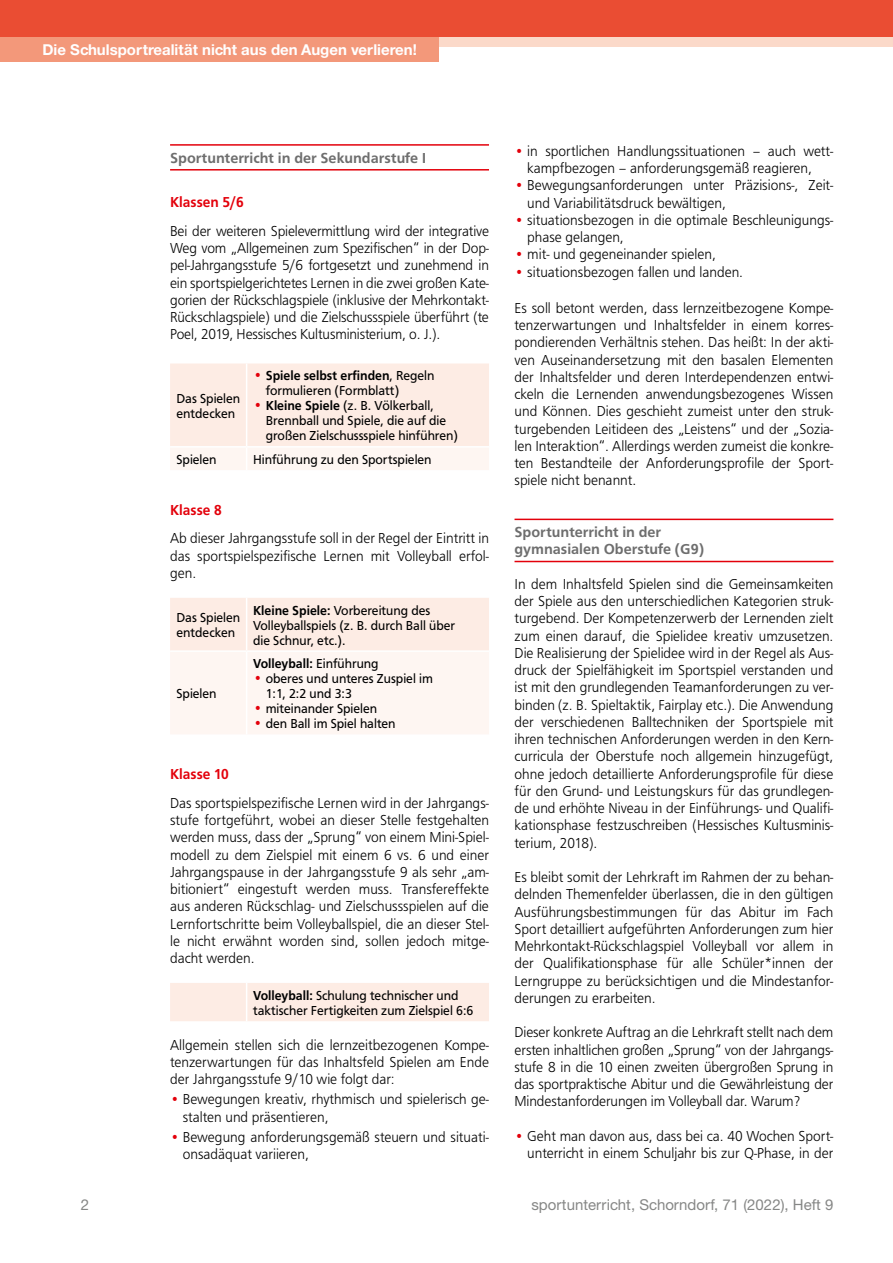
<style>
.page{position:relative;width:893px;height:1263px;background:#fff}
.page>*{position:absolute;margin:0;border:0;box-sizing:border-box;transform-origin:0 0}
.Grundschrift_LZ{font:300 15px/17.2px "Frutus T";color:#000;scale:.95 1}
.Grundschrift{font:300 15px/17.2px "Frutus T";color:#000;text-align:justify;scale:.95 1}
._2__Überschrift___zw{font:500 15px/17.2px "Frutus T";color:#6e6e6e}
.t1{font:700 15px "Helvetica Neue CE";color:#fff}
.t2{font:15px "Helvetica Neue CE";color:#868786}
._3__Überschrift-GS-r{font:500 15px "Frutus T";color:#e3000b;scale:.95 1}
.Tabelle-GS{font:13.5px/15px "Frutus T";color:#000;scale:.95 1}
.Tabelle-GS-2{font:500 13.5px "Frutus T";color:#000;scale:.95 1}
.s1{font-weight:300;font-size:15px;color:#e3000b}
.s2{font-weight:500}
.s3{font-weight:400}
.s4{color:#e3000b}
</style>
<div class="page">
<div style="left:0;top:0;width:893px;height:47px;background:#fbd9c9"></div>
<div style="left:0;top:28px;width:438px;height:34px;background:#f3987a"></div>
<div style="left:0;top:0;width:893px;height:36px;background:#ea4d33"></div>
<hr style="left:170px;top:144px;width:319px;height:2px;background:#e3000b">
<hr style="left:170px;top:169px;width:319px;height:2px;background:#e3000b">
<svg style="left:170px;top:363px;width:319px;height:107px"></svg>
<svg style="left:170px;top:598px;width:319px;height:136px"></svg>
<hr style="left:246px;top:598px;width:1px;height:52px;background:#fff">
<hr style="left:170px;top:650px;width:77px;height:2px;background:#fff">
<hr style="left:247px;top:650px;width:242px;height:2px;background:#fff">
<hr style="left:246px;top:652px;width:1px;height:82px;background:#fff">
<div style="left:170px;top:983px;width:319px;height:38px;background:#fdece4"></div>
<hr style="left:246px;top:983px;width:1px;height:38px;background:#fff">
<hr style="left:514px;top:519px;width:319px;height:1px;background:#e3000b">
<hr style="left:514px;top:561px;width:319px;height:1px;background:#e3000b">
<p class="t1" style="left:43px;top:41px;width:376px">Die Schulsportrealität nicht aus den Augen verlieren!</p>
<p class="t2" style="left:81px;top:1195px;width:10px">2</p>
<p class="_2__Überschrift___zw" style="left:170px;top:149px;width:258px">Sportunterricht in der Sekundarstufe I</p>
<p class="_3__Überschrift-GS-r" style="left:170px;top:194px;width:79px">Klassen 5/6</p>
<p class="Grundschrift" style="left:170px;top:222px;width:337px">Bei der weiteren Spielevermittlung wird der integrative Weg vom „Allgemeinen zum Spezifischen“ in der Dop&shy;pel-Jahrgangsstufe 5/6 fortgesetzt und zunehmend in ein sportspielgerichtetes Lernen in die zwei großen Kate&shy;gorien der Rückschlagspiele (inklusive der Mehrkontakt-Rückschlagspiele) und die Zielschussspiele überführt (te Poel, 2019, Hessisches Kultusministerium, o. J.).</p>
<p class="Tabelle-GS" style="left:176px;top:391px;width:69px">Das Spielen entdecken</p>
<p class="Tabelle-GS" style="left:266px;top:368px;width:179px;text-indent:-13px"><span class="s1">•</span> <span class="s2">Spiele selbst erfinden</span>, Regeln formulieren (Formblatt)</p>
<p class="Tabelle-GS" style="left:266px;top:398px;width:204px;text-indent:-13px"><span class="s1">•</span> <span class="s2">Kleine Spiele</span> (z. B. Völkerball,<br>Brennball und Spiele, die auf die großen Zielschussspiele hinführen)</p>
<p class="Tabelle-GS" style="left:176px;top:451px;width:44px">Spielen</p>
<p class="Tabelle-GS" style="left:253px;top:451px;width:189px">Hinführung zu den Sportspielen</p>
<p class="_3__Überschrift-GS-r" style="left:170px;top:501px;width:56px">Klasse 8</p>
<p class="Grundschrift" style="left:170px;top:530px;width:337px">Ab dieser Jahrgangsstufe soll in der Regel der Eintritt in das sportspielspezifische Lernen mit Volleyball erfol&shy;gen.</p>
<p class="Tabelle-GS" style="left:176px;top:610px;width:69px">Das Spielen entdecken</p>
<p class="Tabelle-GS" style="left:253px;top:602px;width:214px"><span class="s2">Kleine Spiele:</span> Vorbereitung des<br>Volleyballspiels (z. B. durch Ball über die Schnur, etc.).</p>
<p class="Tabelle-GS" style="left:176px;top:686px;width:44px">Spielen</p>
<p class="Tabelle-GS-2" style="left:253px;top:656px;width:134px">Volleyball: <span class="s3">Einführung</span></p>
<p class="Tabelle-GS" style="left:266px;top:671px;width:177px;text-indent:-13px"><span class="s1">•</span> oberes und unteres Zuspiel im<br>1:1, 2:2 und 3:3</p>
<p class="Tabelle-GS" style="left:253px;top:701px;width:132px"><span class="s1">•</span> miteinander Spielen</p>
<p class="Tabelle-GS" style="left:253px;top:716px;width:152px"><span class="s1">•</span> den Ball im Spiel halten</p>
<p class="_3__Überschrift-GS-r" style="left:170px;top:765px;width:63px">Klasse 10</p>
<p class="Grundschrift" style="left:170px;top:794px;width:337px">Das sportspielspezifische Lernen wird in der Jahrgangs&shy;stufe fortgeführt, wobei an dieser Stelle festgehalten werden muss, dass der „Sprung“ von einem Mini-Spiel&shy;modell zu dem Zielspiel mit einem 6 vs. 6 und einer Jahrgangspause in der Jahrgangsstufe 9 als sehr „am&shy;bitioniert“ eingestuft werden muss. Transfereffekte aus anderen Rückschlag- und Zielschussspielen auf die Lernfortschritte beim Volleyballspiel, die an dieser Stel&shy;le nicht erwähnt worden sind, sollen jedoch mitge&shy;dacht werden.</p>
<p class="Tabelle-GS" style="left:253px;top:988px;width:233px"><span class="s2">Volleyball:</span> Schulung technischer und taktischer Fertigkeiten zum Zielspiel 6:6</p>
<p class="Grundschrift" style="left:170px;top:1036px;width:337px">Allgemein stellen sich die lernzeitbezogenen Kompe&shy;tenzerwartungen für das Inhaltsfeld Spielen am Ende der Jahrgangsstufe 9/10 wie folgt dar:</p>
<p class="Grundschrift_LZ" style="left:183px;top:1090px;width:324px;text-indent:-13px"><span class="s4">•</span> Bewegungen kreativ, rhythmisch und spielerisch ge&shy;stalten und präsentieren,</p>
<p class="Grundschrift_LZ" style="left:183px;top:1128px;width:324px;text-indent:-13px"><span class="s4">•</span> Bewegung anforderungsgemäß steuern und situati&shy;onsadäquat variieren,</p>
<p class="Grundschrift_LZ" style="left:514px;top:142px;width:337px;text-align:center"><span class="s4">•</span> in sportlichen Handlungssituationen – auch wett&shy;kampfbezogen – anforderungsgemäß reagieren,</p>
<p class="Grundschrift_LZ" style="left:527px;top:176px;width:324px;text-indent:-13px"><span class="s4">•</span> Bewegungsanforderungen unter Präzisions-, Zeit&shy;und Variabilitätsdruck bewältigen,</p>
<p class="Grundschrift_LZ" style="left:527px;top:211px;width:324px;text-indent:-13px"><span class="s4">•</span> situationsbezogen in die optimale Beschleunigungs&shy;phase gelangen,</p>
<p class="Grundschrift_LZ" style="left:514px;top:245px;width:213px"><span class="s4">•</span> mit- und gegeneinander spielen,</p>
<p class="Grundschrift_LZ" style="left:514px;top:263px;width:242px"><span class="s4">•</span> situationsbezogen fallen und landen.</p>
<p class="Grundschrift_LZ" style="left:514px;top:299px;width:337px;text-align:justify">Es soll betont werden, dass lernzeitbezogene Kompe&shy;tenzerwartungen und Inhaltsfelder in einem korres&shy;pondierenden Verhältnis stehen. Das heißt: In der akti&shy;ven Auseinandersetzung mit den basalen Elementen der Inhaltsfelder und deren Interdependenzen entwi&shy;ckeln die Lernenden anwendungsbezogenes Wissen und Können. Dies geschieht zumeist unter den struk&shy;turgebenden Leitideen des „Leistens“ und der „Sozia&shy;len Interaktion“. Allerdings werden zumeist die konkre&shy;ten Bestandteile der Anforderungsprofile der Sport&shy;spiele nicht benannt.</p>
<p class="_2__Überschrift___zw" style="left:514px;top:523px;width:191px">Sportunterricht in der gymnasialen Oberstufe (G9)</p>
<p class="Grundschrift_LZ" style="left:514px;top:575px;width:337px;text-align:justify">In dem Inhaltsfeld Spielen sind die Gemeinsamkeiten der Spiele aus den unterschiedlichen Kategorien struk&shy;turgebend. Der Kompetenzerwerb der Lernenden zielt zum einen darauf, die Spielidee kreativ umzusetzen.<br>Die Realisierung der Spielidee wird in der Regel als Aus&shy;druck der Spielfähigkeit im Sportspiel verstanden und ist mit den grundlegenden Teamanforderungen zu ver&shy;binden (z. B. Spieltaktik, Fairplay etc.). Die Anwendung der verschiedenen Balltechniken der Sportspiele mit ihren technischen Anforderungen werden in den Kern&shy;curricula der Oberstufe noch allgemein hinzugefügt, ohne jedoch detaillierte Anforderungsprofile für diese für den Grund- und Leistungskurs für das grundlegen&shy;de und erhöhte Niveau in der Einführungs- und Qualifi&shy;kationsphase festzuschreiben (Hessisches Kultusminis&shy;terium, 2018).</p>
<p class="Grundschrift_LZ" style="left:514px;top:868px;width:337px;text-align:justify">Es bleibt somit der Lehrkraft im Rahmen der zu behan&shy;delnden Themenfelder überlassen, die in den gültigen Ausführungsbestimmungen für das Abitur im Fach Sport detailliert aufgeführten Anforderungen zum hier Mehrkontakt-Rückschlagspiel Volleyball vor allem in der Qualifikationsphase für alle Schüler*innen der Lerngruppe zu berücksichtigen und die Mindestanfor&shy;derungen zu erarbeiten.</p>
<p class="Grundschrift_LZ" style="left:514px;top:1023px;width:337px;text-align:justify">Dieser konkrete Auftrag an die Lehrkraft stellt nach dem ersten inhaltlichen großen „Sprung“ von der Jahrgangs&shy;stufe 8 in die 10 einen zweiten übergroßen Sprung in das sportpraktische Abitur und die Gewährleistung der Mindestanforderungen im Volleyball dar. Warum?</p>
<p class="Grundschrift_LZ" style="left:514px;top:1127px;width:337px;text-align:right"><span class="s4">•</span> Geht man davon aus, dass bei ca. 40 Wochen Sport&shy;unterricht in einem Schuljahr bis zur Q-Phase, in der</p>
<p class="t2" style="left:531px;top:1195px;width:304px">sportunterricht, Schorndorf, 71 (2022), Heft 9</p>
</div>
